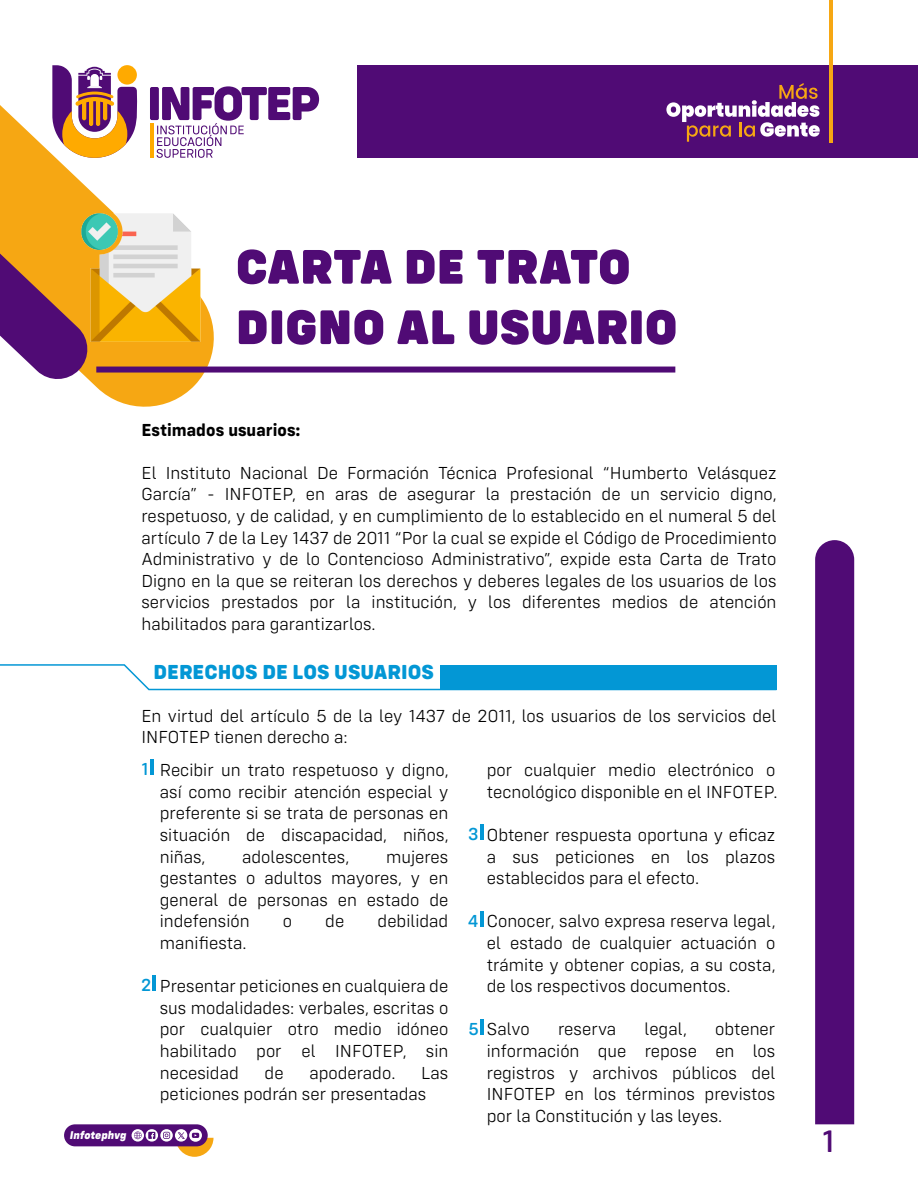
<style>
.page{position:relative;width:918px;height:1188px;background:#fff}
.page>*{position:absolute;margin:0;border:0;box-sizing:border-box;transform-origin:0 0}
.t1{font:900 50.4px/60.4px "Config Rounded";color:#500b75}
.t2{font:500 32.25px "Config Rounded";color:#500b75}
.t3{font:800 21px "Config Rounded";color:#0397d5}
.t4{font:300 18px/21.6px "Config Rounded";color:#000;text-align:justify}
.t5{font:700 18px "Config Rounded";color:#000}
.t6{font:500 18px "Config Rounded";color:#0397d5}
.t7{font:italic 800 11.7px "Config Rounded";letter-spacing:-.01em;color:#fff}
</style>
<div class="page">
<svg style="left:221px;top:86px;width:98px;height:60px"></svg>
<div style="left:357px;top:65px;width:561px;height:93px;background:#500b75"></div>
<hr style="left:829px;top:0;width:4px;height:142px;background:#f6a713">
<svg style="left:666px;top:83px;width:154px;height:59px"></svg>
<svg style="left:91px;top:87px;width:130px;height:320px"></svg>
<svg style="left:0;top:65px;width:138px;height:317px"></svg>
<img style="left:73px;top:205px;width:146px;height:146px">
<div style="left:96px;top:367px;width:579px;height:6px;background:#500b75"></div>
<svg style="left:0;top:664px;width:777px;height:27px"></svg>
<div style="left:440px;top:665px;width:336px;height:25px;background:#0397d5"></div>
<hr style="left:150px;top:759px;width:3px;height:16px;background:#0397d5">
<hr style="left:480px;top:824px;width:3px;height:16px;background:#0397d5">
<hr style="left:153px;top:975px;width:3px;height:16px;background:#0397d5">
<hr style="left:480px;top:911px;width:3px;height:16px;background:#0397d5">
<hr style="left:480px;top:1019px;width:3px;height:16px;background:#0397d5">
<div style="left:64px;top:1124px;width:144px;height:22px;background:#500b75;border-radius:11px"></div>
<svg style="left:132px;top:1129px;width:82px;height:28px"></svg>
<div style="left:815px;top:540px;width:39px;height:584px;background:#500b75"></div>
<h1 class="t1" style="left:236px;top:236px;width:443px">CARTA DE TRATO<br>DIGNO AL USUARIO</h1>
<p class="t5" style="left:142px;top:419px;width:161px">Estimados usuarios:</p>
<p class="t4" style="left:142px;top:462px;width:637px">El Instituto Nacional De Formación Técnica Profesional “Humberto Velásquez García” - INFOTEP, en aras de asegurar la prestación de un servicio digno, respetuoso, y de calidad, y en cumplimiento de lo establecido en el numeral 5 del artículo 7 de la Ley 1437 de 2011 “Por la cual se expide el Código de Procedimiento Administrativo y de lo Contencioso Administrativo”, expide esta Carta de Trato Digno en la que se reiteran los derechos y deberes legales de los usuarios de los servicios prestados por la institución, y los diferentes medios de atención habilitados para garantizarlos.</p>
<p class="t3" style="left:154px;top:659px;width:282px">DERECHOS DE LOS USUARIOS</p>
<p class="t4" style="left:142px;top:705px;width:637px">En virtud del artículo 5 de la ley 1437 de 2011, los usuarios de los servicios del<br>INFOTEP tienen derecho a:</p>
<p class="t4" style="left:160px;top:759px;width:290px">Recibir un trato respetuoso y digno, así como recibir atención especial y preferente si se trata de personas en situación de discapacidad, niños, niñas,</p>
<p class="t6" style="left:142px;top:759px;width:8px">1</p>
<p class="t4" style="left:487px;top:759px;width:292px">por cualquier medio electrónico o tecnológico disponible en el INFOTEP.</p>
<p class="t4" style="left:487px;top:824px;width:290px">Obtener respuesta oportuna y eficaz a sus peticiones en los plazos establecidos para el efecto.</p>
<p class="t4" style="left:487px;top:910px;width:290px">Conocer, salvo expresa reserva legal, el estado de cualquier actuación o trámite y obtener copias, a su costa, de los respectivos documentos.</p>
<p class="t4" style="left:487px;top:1018px;width:44px">Salvo</p>
<p class="t4" style="left:558px;top:1018px;width:60px">reserva</p>
<p class="t4" style="left:645px;top:1018px;width:44px">legal,</p>
<p class="t6" style="left:468px;top:823px;width:12px">3</p>
<p class="t4" style="left:242px;top:846px;width:108px">adolescentes,</p>
<p class="t4" style="left:160px;top:846px;width:290px;text-indent:226px">mujeres gestantes o adultos mayores, y en general de personas en estado de indefensión</p>
<p class="t4" style="left:283px;top:910px;width:11px">o</p>
<p class="t4" style="left:325px;top:910px;width:21px">de</p>
<p class="t4" style="left:378px;top:910px;width:72px">debilidad</p>
<p class="t6" style="left:468px;top:910px;width:12px">4</p>
<p class="t4" style="left:160px;top:932px;width:88px">manifiesta.</p>
<p class="t4" style="left:160px;top:975px;width:290px">Presentar peticiones en cualquiera de sus modalidades: verbales, escritas o por cualquier otro medio idóneo habilitado por el INFOTEP, sin necesidad</p>
<p class="t6" style="left:141px;top:975px;width:12px">2</p>
<p class="t6" style="left:468px;top:1018px;width:12px">5</p>
<p class="t4" style="left:487px;top:1018px;width:290px;text-indent:228px">obtener información que repose en los registros y archivos públicos del INFOTEP en los términos previstos por la Constitución y las leyes.</p>
<p class="t4" style="left:265px;top:1062px;width:21px">de</p>
<p class="t4" style="left:309px;top:1062px;width:88px">apoderado.</p>
<p class="t4" style="left:160px;top:1062px;width:290px;text-indent:261px">Las peticiones podrán ser presentadas</p>
<p class="t7" style="left:70px;top:1128px;width:58px">Infotephvg</p>
<h2 class="t2" style="left:822px;top:1123px;width:14px">1</h2>
</div>
